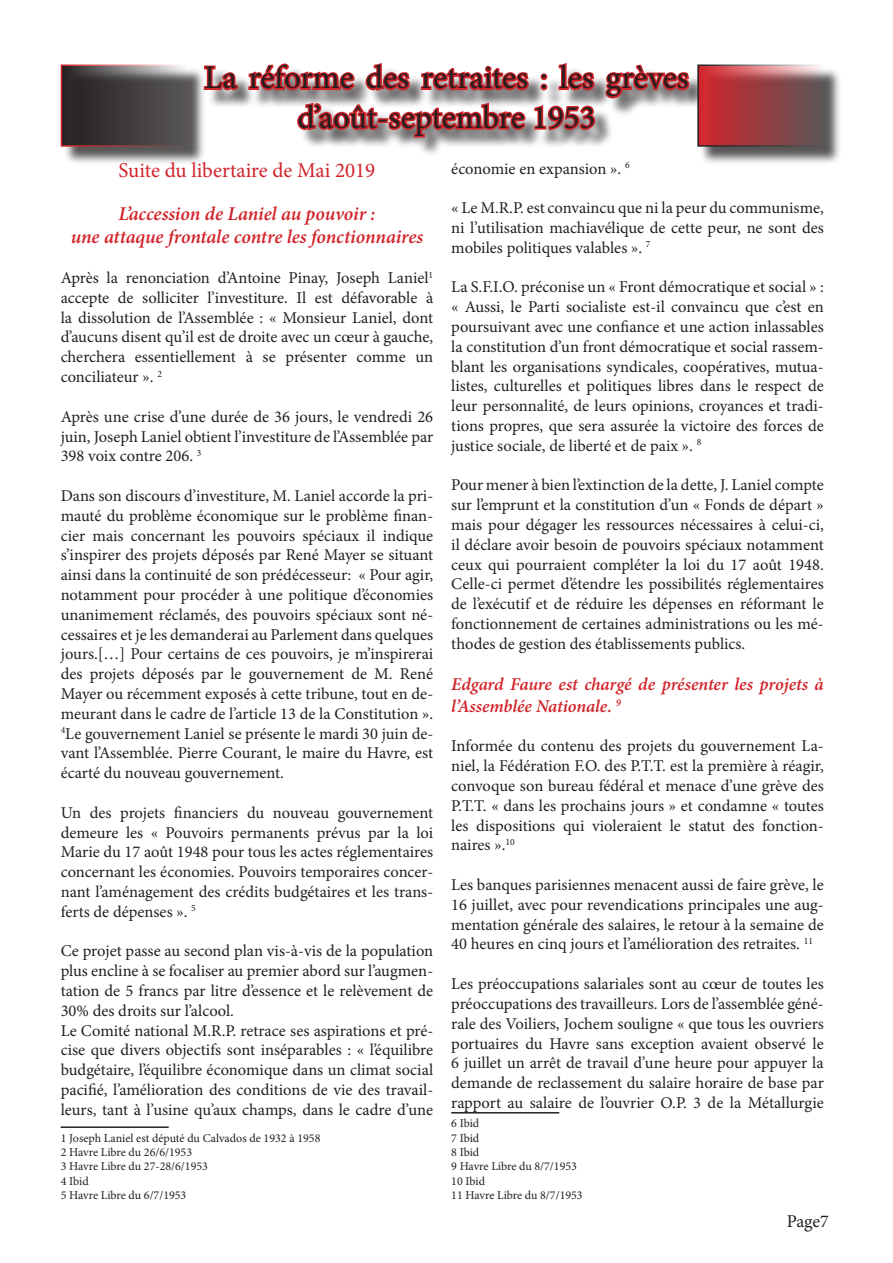
<style>
.page{position:relative;width:893px;height:1263px;background:#fff}
.page>*{position:absolute;margin:0;border:0;box-sizing:border-box;transform-origin:0 0}
.t1{font:33px/39.6px "Minion Pro";color:#231f20;text-align:center}
.t2{font:21px "Minion Pro";color:#d1232a}
.t3{font:italic 600 19.5px "Minion Pro";letter-spacing:-.005em;color:#d1232a}
.t4{font:italic 600 18px/21.6px "Minion Pro";letter-spacing:-.005em;color:#d1232a}
.t5{font:18px "Minion Pro";letter-spacing:-.005em;color:#231f20}
.t6{font:16.5px/19.8px "Minion Pro";color:#231f20;text-align:justify}
.t7{font:12px "Minion Pro";color:#231f20}
</style>
<div class="page">
<div style="left:206px;top:66px;width:502px;height:90px;background:#231f20;opacity:.75"></div>
<svg style="left:203px;top:65px;width:38px;height:27px"></svg>
<svg style="left:247px;top:63px;width:110px;height:29px"></svg>
<svg style="left:364px;top:63px;width:47px;height:30px"></svg>
<svg style="left:419px;top:65px;width:111px;height:27px"></svg>
<div style="left:541px;top:73px;width:6px;height:7px;border:3px solid #d1232a;border-radius:50%"></div>
<svg style="left:541px;top:84px;width:6px;height:6px"></svg>
<svg style="left:557px;top:63px;width:39px;height:29px"></svg>
<svg style="left:603px;top:64px;width:88px;height:36px"></svg>
<svg style="left:296px;top:100px;width:231px;height:39px"></svg>
<svg style="left:533px;top:103px;width:64px;height:29px"></svg>
<div style="left:63px;top:67px;width:143px;height:99px;background:#231f20;opacity:.75"></div>
<svg style="left:64px;top:67px;width:120px;height:77px;background:#464243"></svg>
<div style="left:700px;top:67px;width:142px;height:99px;background:#231f20;opacity:.75"></div>
<svg style="left:700px;top:67px;width:121px;height:77px;background:#9e4548"></svg>
<div style="left:697px;top:64px;width:127px;height:83px;border:2px solid #231f20"></div>
<hr style="left:61px;top:1126px;width:108px;height:2px;background:#231f20">
<hr style="left:451px;top:1112px;width:108px;height:1px;background:#231f20">
<p class="t1" style="left:204px;top:58px;width:486px">La réforme des retraites : les grèves d’août-septembre 1953</p>
<p class="t2" style="left:119px;top:156px;width:258px">Suite du libertaire de Mai 2019</p>
<p class="t3" style="left:119px;top:200px;width:258px">L’accession de Laniel au pouvoir :</p>
<p class="t3" style="left:71px;top:224px;width:354px">une attaque frontale contre les fonctionnaires</p>
<p class="t6" style="left:61px;top:268px;width:374px">Après la renonciation d’Antoine Pinay, Joseph Laniel<sup>1 </sup>accepte de solliciter l’investiture. Il est défavorable à la dissolution de l’Assemblée : « Monsieur Laniel, dont d’aucuns disent qu’il est de droite avec un cœur à gauche, cherchera essentiellement à se présenter comme un conciliateur ». <sup>2</sup></p>
<p class="t6" style="left:61px;top:407px;width:374px">Après une crise d’une durée de 36 jours, le vendredi 26 juin, Joseph Laniel obtient l’investiture de l’Assemblée par 398 voix contre 206. <sup>3</sup></p>
<p class="t6" style="left:61px;top:486px;width:374px">Dans son discours d’investiture, M. Laniel accorde la pri&shy;mauté du problème économique sur le problème finan&shy;cier mais concernant les pouvoirs spéciaux il indique s’inspirer des projets déposés par René Mayer se situant ainsi dans la continuité de son prédécesseur: « Pour agir, notamment pour procéder à une politique d’économies unanimement réclamés, des pouvoirs spéciaux sont né&shy;cessaires et je les demanderai au Parlement dans quelques jours.[…] Pour certains de ces pouvoirs, je m’inspirerai des projets déposés par le gouvernement de M. René Mayer ou récemment exposés à cette tribune, tout en de&shy;meurant dans le cadre de l’article 13 de la Constitution ».<br><sup>4</sup>Le gouvernement Laniel se présente le mardi 30 juin de&shy;vant l’Assemblée. Pierre Courant, le maire du Havre, est écarté du nouveau gouvernement.</p>
<p class="t6" style="left:61px;top:803px;width:374px">Un des projets financiers du nouveau gouvernement demeure les « Pouvoirs permanents prévus par la loi Marie du 17 août 1948 pour tous les actes réglementaires concernant les économies. Pouvoirs temporaires concer&shy;nant l’aménagement des crédits budgétaires et les trans&shy;ferts de dépenses ». <sup>5</sup></p>
<p class="t6" style="left:61px;top:941px;width:374px">Ce projet passe au second plan vis-à-vis de la population plus encline à se focaliser au premier abord sur l’augmen&shy;tation de 5 francs par litre d’essence et le relèvement de 30% des droits sur l’alcool.</p>
<p class="t6" style="left:61px;top:1020px;width:374px">Le Comité national M.R.P. retrace ses aspirations et pré&shy;cise que divers objectifs sont inséparables : « l’équilibre budgétaire, l’équilibre économique dans un climat social pacifié, l’amélioration des conditions de vie des travail&shy;leurs, tant à l’usine qu’aux champs, dans le cadre d’une</p>
<p class="t7" style="left:61px;top:1130px;width:261px">1 Joseph Laniel est député du Calvados de 1932 à 1958</p>
<p class="t7" style="left:61px;top:1144px;width:133px">2 Havre Libre du 26/6/1953</p>
<p class="t7" style="left:61px;top:1158px;width:149px">3 Havre Libre du 27-28/6/1953</p>
<p class="t7" style="left:61px;top:1173px;width:30px">4 Ibid</p>
<p class="t7" style="left:61px;top:1187px;width:127px">5 Havre Libre du 6/7/1953</p>
<p class="t6" style="left:451px;top:158px;width:180px">économie en expansion ». <sup>6</sup></p>
<p class="t6" style="left:451px;top:198px;width:374px">« Le M.R.P. est convaincu que ni la peur du communisme, ni l’utilisation machiavélique de cette peur, ne sont des mobiles politiques valables ». <sup>7</sup></p>
<p class="t6" style="left:451px;top:277px;width:374px">La S.F.I.O. préconise un « Front démocratique et social » : « Aussi, le Parti socialiste est-il convaincu que c’est en poursuivant avec une confiance et une action inlassables la constitution d’un front démocratique et social rassem&shy;blant les organisations syndicales, coopératives, mutua&shy;listes, culturelles et politiques libres dans le respect de leur personnalité, de leurs opinions, croyances et tradi&shy;tions propres, que sera assurée la victoire des forces de justice sociale, de liberté et de paix ». <sup>8</sup></p>
<p class="t6" style="left:451px;top:475px;width:374px">Pour mener à bien l’extinction de la dette, J. Laniel compte sur l’emprunt et la constitution d’un « Fonds de départ » mais pour dégager les ressources nécessaires à celui-ci, il déclare avoir besoin de pouvoirs spéciaux notamment ceux qui pourraient compléter la loi du 17 août 1948.<br>Celle-ci permet d’étendre les possibilités réglementaires de l’exécutif et de réduire les dépenses en réformant le fonctionnement de certaines administrations ou les mé&shy;thodes de gestion des établissements publics.</p>
<p class="t4" style="left:451px;top:673px;width:374px">Edgard Faure est chargé de présenter les projets à l’Assemblée Nationale. <sup>9</sup></p>
<p class="t6" style="left:451px;top:736px;width:374px">Informée du contenu des projets du gouvernement La&shy;niel, la Fédération F.O. des P.T.T. est la première à réagir, convoque son bureau fédéral et menace d’une grève des P.T.T. « dans les prochains jours » et condamne « toutes les dispositions qui violeraient le statut des fonction&shy;naires ».<sup>10</sup></p>
<p class="t6" style="left:451px;top:875px;width:374px">Les banques parisiennes menacent aussi de faire grève, le 16 juillet, avec pour revendications principales une aug&shy;mentation générale des salaires, le retour à la semaine de 40 heures en cinq jours et l’amélioration des retraites. <sup>11</sup></p>
<p class="t6" style="left:451px;top:974px;width:374px">Les préoccupations salariales sont au cœur de toutes les préoccupations des travailleurs. Lors de l’assemblée géné&shy;rale des Voiliers, Jochem souligne « que tous les ouvriers portuaires du Havre sans exception avaient observé le 6 juillet un arrêt de travail d’une heure pour appuyer la demande de reclassement du salaire horaire de base par rapport au salaire de l’ouvrier O.P. 3 de la Métallurgie</p>
<p class="t7" style="left:451px;top:1115px;width:30px">6 Ibid</p>
<p class="t7" style="left:451px;top:1130px;width:30px">7 Ibid</p>
<p class="t7" style="left:451px;top:1144px;width:30px">8 Ibid</p>
<p class="t7" style="left:451px;top:1158px;width:127px">9 Havre Libre du 8/7/1953</p>
<p class="t7" style="left:451px;top:1173px;width:35px">10 Ibid</p>
<p class="t7" style="left:451px;top:1187px;width:133px">11 Havre Libre du 8/7/1953</p>
<p class="t5" style="left:787px;top:1209px;width:44px">Page7</p>
</div>
